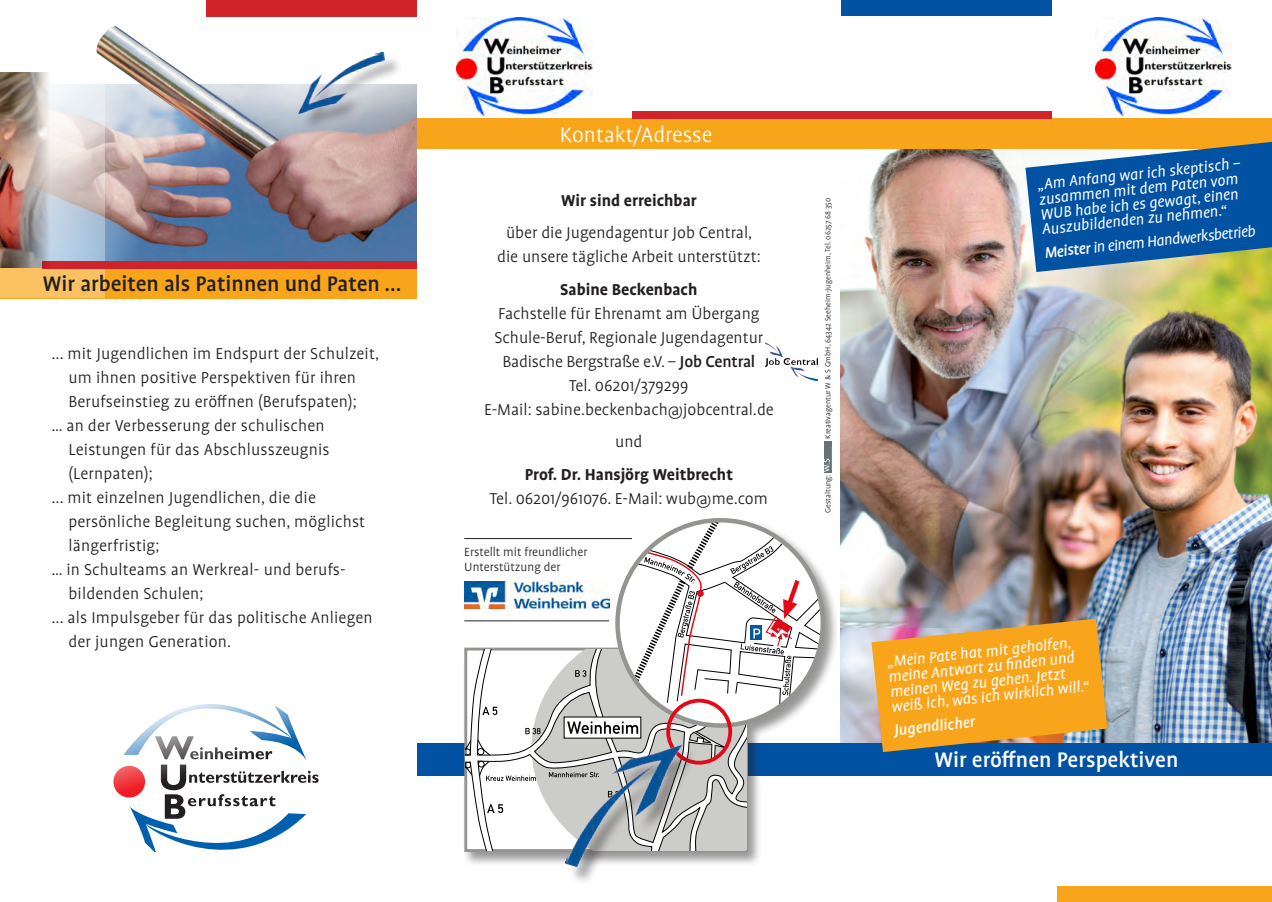
<style>
.page{position:relative;width:1272px;height:902px;background:#fff}
.page>*{position:absolute;margin:0;border:0;box-sizing:border-box;transform-origin:0 0}
.t1{font:500 24px "Profile OT";color:#231f20}
.t2{font:500 24px "Profile OT";color:#fff}
.t3{font:300 24px "Profile OT";color:#fff}
.t4{font:300 18px/24px "Profile OT";letter-spacing:.01em;color:#231f20;text-align:center}
.t5{font:700 18px "Profile OT";color:#231f20}
.t6{font:italic 17.25px/15px "Profile OT";color:#fff}
.t7{font:italic 500 17.25px "Profile OT";color:#fff}
.t8{font:300 13.5px/15px "Profile OT";color:#231f20}
.t9{font:300 8.55px "Profile OT";color:#231f20}
.s1{font-weight:700}
.s2{font-weight:500}
</style>
<div class="page">
<div style="left:824px;top:441px;width:7px;height:31px;background:#677379"></div>
<svg style="left:824px;top:448px;width:8px;height:24px"></svg>
<img style="left:840px;top:627px;width:431px;height:116px">
<img style="left:840px;top:149px;width:431px;height:478px">
<div style="left:417px;top:119px;width:854px;height:30px;background:#f9a51b"></div>
<img style="left:1095px;top:18px;width:136px;height:97px">
<img style="left:456px;top:18px;width:136px;height:97px">
<div style="left:841px;top:111px;width:210px;height:8px;background:#d1232a"></div>
<div style="left:841px;top:0;width:210px;height:16px;background:#0152a3"></div>
<div style="left:402px;top:743px;width:869px;height:32px;background:#0152a3"></div>
<div style="left:632px;top:111px;width:210px;height:8px;background:#d1232a"></div>
<img style="left:765px;top:342px;width:52px;height:38px">
<div style="left:462px;top:516px;width:377px;height:350px;background:#231f20;opacity:.47"></div>
<svg style="left:466px;top:520px;width:356px;height:330px"></svg>
<div style="left:568px;top:747px;width:130px;height:138px;background:#231f20;opacity:.38"></div>
<img style="left:563px;top:709px;width:124px;height:176px">
<div style="left:1057px;top:886px;width:214px;height:15px;background:#f9a51b"></div>
<svg style="left:1025px;top:142px;width:246px;height:130px"></svg>
<svg style="left:871px;top:618px;width:236px;height:134px"></svg>
<div style="left:4px;top:4px;width:413px;height:893px;background:#fff"></div>
<svg style="left:113px;top:765px;width:32px;height:32px"></svg>
<svg style="left:123px;top:704px;width:195px;height:147px"></svg>
<img style="left:104px;top:85px;width:313px;height:176px">
<div style="left:0;top:268px;width:417px;height:30px;background:#f9a51b"></div>
<div style="left:300px;top:55px;width:103px;height:77px;background:#231f20;opacity:.38"></div>
<img style="left:270px;top:52px;width:122px;height:65px">
<svg style="left:0;top:84px;width:104px;height:213px"></svg>
<div style="left:43px;top:261px;width:374px;height:7px;background:#d1232a"></div>
<div style="left:206px;top:0;width:211px;height:17px;background:#d1232a"></div>
<img style="left:464px;top:581px;width:145px;height:27px">
<hr style="left:464px;top:538px;width:168px;height:1px;background:#231f20">
<hr style="left:464px;top:620px;width:145px;height:1px;background:#231f20">
<img style="left:97px;top:26px;width:155px;height:126px">
<img style="left:0;top:72px;width:55px;height:195px">
<p class="t1" style="left:43px;top:271px;width:360px">Wir arbeiten als Patinnen und Paten …</p>
<p class="t4" style="left:51px;top:342px;width:329px">... mit Jugendlichen im Endspurt der Schulzeit, um ihnen positive Perspektiven für ihren<br>Berufseinstieg zu eröffnen (Berufspaten);</p>
<p class="t4" style="left:68px;top:414px;width:263px;text-align:left;text-indent:-17px">… an der Verbesserung der schulischen<br>Leistungen für das Abschlusszeugnis (Lernpaten);</p>
<p class="t4" style="left:68px;top:486px;width:298px;text-align:left;text-indent:-17px">... mit einzelnen Jugendlichen, die die persönliche Begleitung suchen, möglichst längerfristig;</p>
<p class="t4" style="left:68px;top:558px;width:279px;text-align:left;text-indent:-17px">… in Schulteams an Werkreal- und berufs&shy;bildenden Schulen;</p>
<p class="t4" style="left:68px;top:606px;width:306px;text-align:left;text-indent:-17px">... als Impulsgeber für das politische Anliegen der jungen Generation.</p>
<p class="t3" style="left:559px;top:122px;width:154px">Kontakt/Adresse</p>
<p class="t5" style="left:561px;top:190px;width:137px">Wir sind erreichbar</p>
<p class="t4" style="left:497px;top:221px;width:265px">über die Jugendagentur Job Central, die unsere tägliche Arbeit unterstützt:</p>
<p class="t4" style="left:484px;top:278px;width:291px"><span class="s1">Sabine Beckenbach<br></span>Fachstelle für Ehrenamt am Übergang Schule-Beruf, Regionale Jugendagentur Badische Bergstraße e.V. – <span class="s2">Job Central<br></span>Tel. 06201/379299<br>E-Mail: sabine.beckenbach@jobcentral.de</p>
<p class="t4" style="left:615px;top:430px;width:29px">und</p>
<p class="t4" style="left:490px;top:463px;width:279px"><span class="s1">Prof. Dr. Hansjörg Weitbrecht<br></span>Tel. 06201/961076. E-Mail: wub@me.com</p>
<p class="t8" style="left:464px;top:545px;width:125px">Erstellt mit freundlicher<br>Unterstützung der</p>
<p class="t9" style="left:823px;top:439px;width:242px;rotate:-90deg">Kreativagentur W &amp; S GmbH, 64342 Seeheim-Jugenheim, Tel. 06257 68 350</p>
<p class="t9" style="left:823px;top:513px;width:40px;rotate:-90deg">Gestaltung:</p>
<p class="t6" style="left:1036px;top:178px;width:205px;rotate:-6deg">„Am Anfang war ich skeptisch – zusammen mit dem Paten vom<br>WUB habe ich es gewagt, einen<br>Auszubildenden zu nehmen.“</p>
<p class="t6" style="left:1043px;top:246px;width:213px;rotate:-6deg"><span class="s2">Meister</span> in einem Handwerksbetrieb</p>
<p class="t6" style="left:886px;top:655px;width:200px;rotate:-6deg">„Mein Pate hat mit geholfen, meine Antwort zu fi nden und meinen Weg zu gehen. Jetzt weiß ich, was ich wirklich will.“</p>
<p class="t7" style="left:893px;top:721px;width:83px;rotate:-6deg">Jugendlicher</p>
<p class="t2" style="left:934px;top:746px;width:245px">Wir eröffnen Perspektiven</p>
</div>
